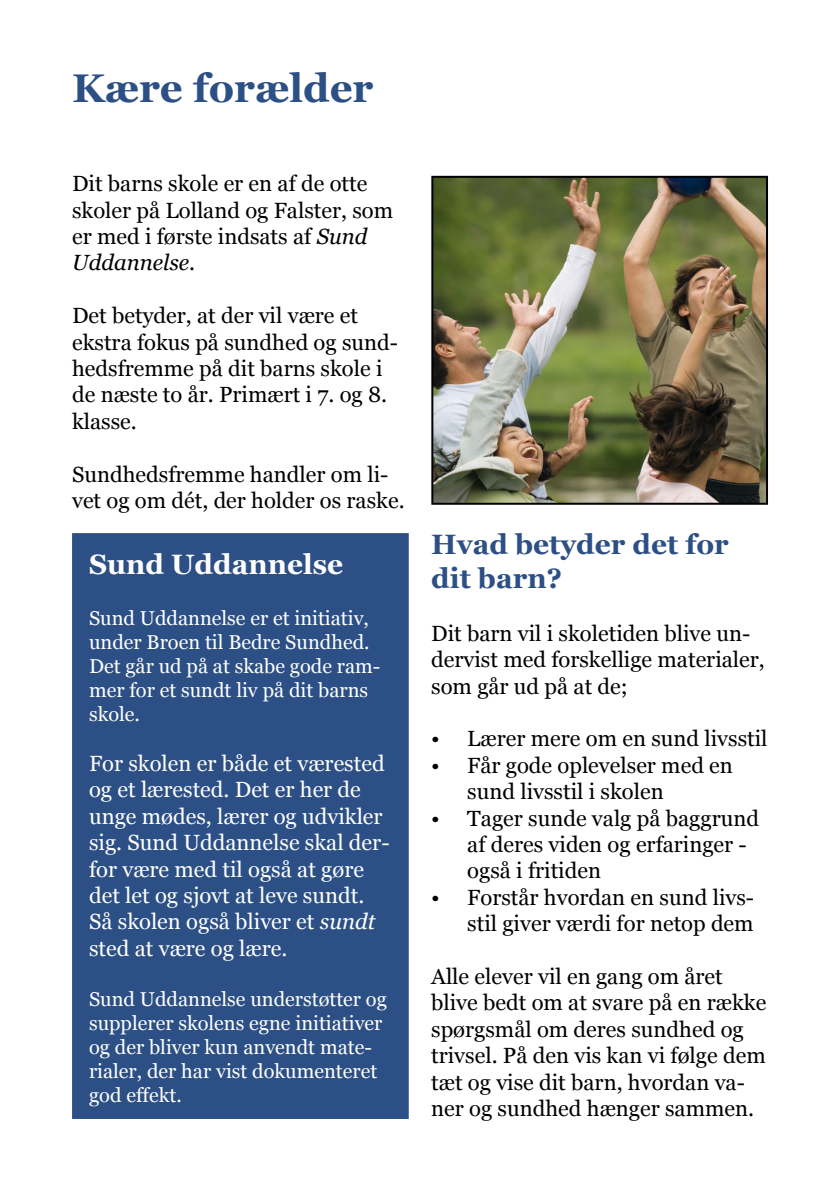
<style>
.page{position:relative;width:840px;height:1191px;background:#fff}
.page>*{position:absolute;margin:0;border:0;box-sizing:border-box;transform-origin:0 0}
.t1{font:700 40px "Georgia";color:#2c5085}
.t2{font:700 28px/33.6px "Georgia";color:#2c5085}
.t3{font:700 28px "Georgia";color:#fff}
.t4{font:22px/26.4px "Georgia";color:#000}
.t5{font:22px/26.4px "Georgia";color:#fff}
.t6{font:20px/24px "Georgia";color:#fff}
.s1{font-style:italic}
</style>
<div class="page">
<img style="left:434px;top:179px;width:330px;height:323px">
<div style="left:431px;top:176px;width:336px;height:329px;border:2px solid #000"></div>
<div style="left:72px;top:533px;width:336px;height:586px;background:#2c5085;border:2px solid #2c5085"></div>
<h1 class="t1" style="left:72px;top:63px;width:302px">Kære forælder</h1>
<p class="t4" style="left:72px;top:171px;width:322px">Dit barns skole er en af de otte skoler på Lolland og Falster, som er med i første indsats af <span class="s1">Sund<br>Uddannelse</span>.</p>
<p class="t4" style="left:72px;top:303px;width:327px">Det betyder, at der vil være et ekstra fokus på sundhed og sund&shy;hedsfremme på dit barns skole i de næste to år. Primært i 7. og 8. klasse.</p>
<p class="t4" style="left:72px;top:461px;width:334px">Sundhedsfremme handler om li&shy;vet og om dét, der holder os raske.</p>
<p class="t3" style="left:89px;top:546px;width:255px">Sund Uddannelse</p>
<p class="t6" style="left:89px;top:606px;width:293px">Sund Uddannelse er et initiativ, under Broen til Bedre Sundhed.<br>Det går ud på at skabe gode ram&shy;mer for et sundt liv på dit barns skole.</p>
<p class="t5" style="left:89px;top:750px;width:302px">For skolen er både et værested og et lærested. Det er her de unge mødes, lærer og udvikler sig. Sund Uddannelse skal der&shy;for være med til også at gøre det let og sjovt at leve sundt.<br>Så skolen også bliver et <span class="s1">sundt </span>sted at være og lære.</p>
<p class="t6" style="left:89px;top:987px;width:299px">Sund Uddannelse understøtter og supplerer skolens egne initiativer og der bliver kun anvendt mate&shy;rialer, der har vist dokumenteret god effekt.</p>
<p class="t2" style="left:431px;top:528px;width:299px">Hvad betyder det for dit barn?</p>
<p class="t4" style="left:431px;top:620px;width:335px">Dit barn vil i skoletiden blive un&shy;dervist med forskellige materialer, som går ud på at de;</p>
<p class="t4" style="left:431px;top:726px;width:337px">• Lærer mere om en sund livsstil</p>
<p class="t4" style="left:467px;top:752px;width:267px;text-indent:-36px">• Får gode oplevelser med en sund livsstil i skolen</p>
<p class="t4" style="left:467px;top:805px;width:293px;text-indent:-36px">• Tager sunde valg på baggrund af deres viden og erfaringer - også i fritiden</p>
<p class="t4" style="left:431px;top:884px;width:324px;text-align:right">• Forstår hvordan en sund livs&shy;stil giver værdi for netop dem</p>
<p class="t4" style="left:431px;top:963px;width:336px">Alle elever vil en gang om året blive bedt om at svare på en række spørgsmål om deres sundhed og trivsel. På den vis kan vi følge dem tæt og vise dit barn, hvordan va&shy;ner og sundhed hænger sammen.</p>
</div>
